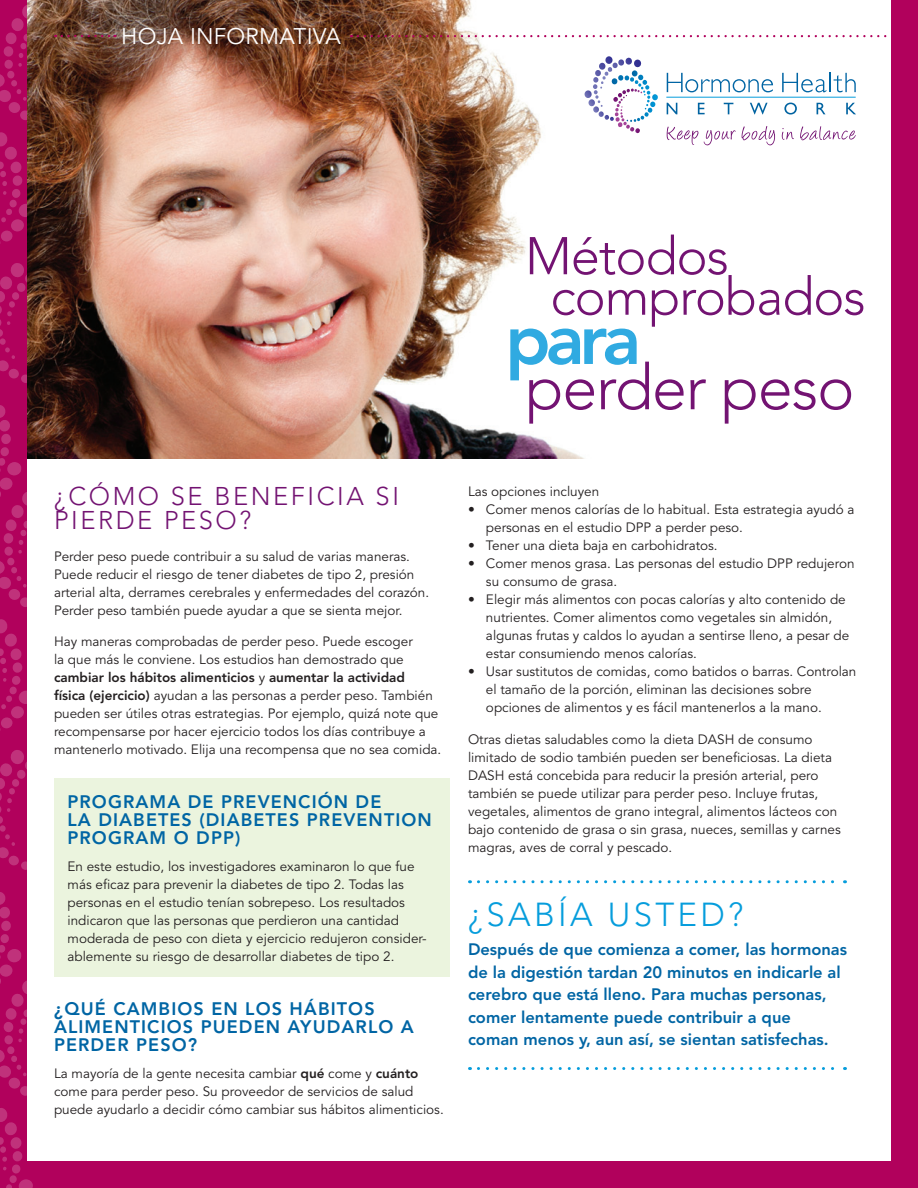
<style>
.page{position:relative;width:918px;height:1188px;background:#b1015c}
.page>*{position:absolute;margin:0;border:0;box-sizing:border-box;transform-origin:0 0}
.t1{font:800 72px "Avenir";color:#30aae1}
.t2{font:300 63px "Avenir";color:#731372}
.t3{font:300 52.5px/40.5px "Avenir";color:#731372}
.t4{font:300 33px "Avenir";letter-spacing:.1em;color:#069ddc}
.t5{font:300 25.5px/24px "Avenir";letter-spacing:.1em;color:#731372}
.t6{font:22.5px "Avenir";letter-spacing:.01em;color:#fff}
.t7{font:800 18px/18px "Avenir";letter-spacing:.06em;color:#0065a4}
.t8{font:800 16.5px/22.5px "Avenir";color:#0065a4}
.t9{font:13.5px/18px "Avenir";color:#231f20}
.s1{font-weight:800}
</style>
<div class="page">
<div style="left:27px;top:0;width:864px;height:1161px;background:#fff"></div>
<svg style="left:0;top:750px;width:33px;height:438px"></svg>
<svg style="left:0;top:263px;width:27px;height:468px"></svg>
<svg style="left:478px;top:880px;width:368px;height:3px"></svg>
<svg style="left:478px;top:1067px;width:368px;height:3px"></svg>
<img style="left:27px;top:0;width:859px;height:459px">
<svg style="left:667px;top:127px;width:31px;height:18px"></svg>
<svg style="left:704px;top:130px;width:32px;height:15px"></svg>
<svg style="left:742px;top:126px;width:33px;height:19px"></svg>
<svg style="left:782px;top:128px;width:12px;height:12px"></svg>
<svg style="left:800px;top:126px;width:56px;height:14px"></svg>
<svg style="left:667px;top:73px;width:106px;height:19px"></svg>
<svg style="left:782px;top:73px;width:74px;height:19px"></svg>
<svg style="left:667px;top:103px;width:10px;height:11px"></svg>
<svg style="left:698px;top:103px;width:7px;height:11px"></svg>
<svg style="left:724px;top:103px;width:9px;height:11px"></svg>
<svg style="left:750px;top:103px;width:18px;height:11px"></svg>
<svg style="left:784px;top:103px;width:13px;height:12px"></svg>
<svg style="left:817px;top:103px;width:9px;height:11px"></svg>
<svg style="left:846px;top:103px;width:10px;height:11px"></svg>
<hr style="left:666px;top:97px;width:190px;height:1px;background:#069ddc">
<svg style="left:585px;top:56px;width:73px;height:77px"></svg>
<svg style="left:358px;top:35px;width:529px;height:2px"></svg>
<svg style="left:0;top:2px;width:115px;height:250px"></svg>
<div style="left:54px;top:778px;width:396px;height:199px;background:#ebf4de"></div>
<h3 class="t6" style="left:121px;top:23px;width:221px">HOJA INFORMATIVA</h3>
<h3 class="t5" style="left:54px;top:485px;width:346px">¿CÓMO SE BENEFICIA SI<br>PIERDE PESO?</h3>
<p class="t9" style="left:54px;top:548px;width:377px">Perder peso puede contribuir a su salud de varias maneras.<br>Puede reducir el riesgo de tener diabetes de tipo 2, presión arterial alta, derrames cerebrales y enfermedades del corazón.<br>Perder peso también puede ayudar a que se sienta mejor.</p>
<p class="t9" style="left:54px;top:633px;width:389px">Hay maneras comprobadas de perder peso. Puede escoger<br>la que más le conviene. Los estudios han demostrado que <span class="s1">cambiar los hábitos alimenticios</span> y <span class="s1">aumentar la actividad<br>física (ejercicio)</span> ayudan a las personas a perder peso. También pueden ser útiles otras estrategias. Por ejemplo, quizá note que recompensarse por hacer ejercicio todos los días contribuye a mantenerlo motivado. Elija una recompensa que no sea comida.</p>
<h3 class="t7" style="left:68px;top:792px;width:366px">Programa de prevención de<br>la diabetes (Diabetes Prevention<br>Program o DPP)</h3>
<p class="t9" style="left:68px;top:857px;width:361px">En este estudio, los investigadores examinaron lo que fue más eficaz para prevenir la diabetes de tipo 2. Todas las personas en el estudio tenían sobrepeso. Los resultados indicaron que las personas que perdieron una cantidad moderada de peso con dieta y ejercicio redujeron consider&shy;ablemente su riesgo de desarrollar diabetes de tipo 2.</p>
<h3 class="t7" style="left:54px;top:1000px;width:361px">¿Qué cambios en los hábitos alimenticios pueden ayudarlo a perder peso?</h3>
<p class="t9" style="left:54px;top:1065px;width:391px">La mayoría de la gente necesita cambiar <span class="s1">qué</span> come y <span class="s1">cuánto </span>come para perder peso. Su proveedor de servicios de salud puede ayudarlo a decidir cómo cambiar sus hábitos alimenticios.</p>
<h3 class="t3" style="left:550px;top:236px;width:317px;text-indent:-25px">M ÉTODOS<br>COMPROBADOS</h3>
<h2 class="t2" style="left:525px;top:351px;width:331px">PERDER PESO</h2>
<h1 class="t1" style="left:505px;top:296px;width:137px">para</h1>
<p class="t9" style="left:468px;top:483px;width:133px">Las opciones incluyen</p>
<p class="t9" style="left:486px;top:501px;width:370px;text-indent:-18px">• Comer menos calorías de lo habitual. Esta estrategia ayudó a personas en el estudio DPP a perder peso.</p>
<p class="t9" style="left:468px;top:537px;width:251px">• Tener una dieta baja en carbohidratos.</p>
<p class="t9" style="left:486px;top:555px;width:370px;text-indent:-18px">• Comer menos grasa. Las personas del estudio DPP redujeron su consumo de grasa.</p>
<p class="t9" style="left:486px;top:591px;width:365px;text-indent:-18px">• Elegir más alimentos con pocas calorías y alto contenido de nutrientes. Comer alimentos como vegetales sin almidón, algunas frutas y caldos lo ayudan a sentirse lleno, a pesar de estar consumiendo menos calorías.</p>
<p class="t9" style="left:486px;top:663px;width:372px;text-indent:-18px">• Usar sustitutos de comidas, como batidos o barras. Controlan el tamaño de la porción, eliminan las decisiones sobre opciones de alimentos y es fácil mantenerlos a la mano.</p>
<p class="t9" style="left:468px;top:730px;width:374px">Otras dietas saludables como la dieta DASH de consumo limitado de sodio también pueden ser beneficiosas. La dieta DASH está concebida para reducir la presión arterial, pero también se puede utilizar para perder peso. Incluye frutas, vegetales, alimentos de grano integral, alimentos lácteos con bajo contenido de grasa o sin grasa, nueces, semillas y carnes magras, aves de corral y pescado.</p>
<h3 class="t4" style="left:468px;top:895px;width:277px">¿SABÍA USTED?</h3>
<p class="t8" style="left:468px;top:938px;width:381px">Después de que comienza a comer, las hormonas de la digestión tardan 20 minutos en indicarle al cerebro que está lleno. Para muchas personas, comer lentamente puede contribuir a que<br>coman menos y, aun así, se sientan satisfechas.</p>
</div>
